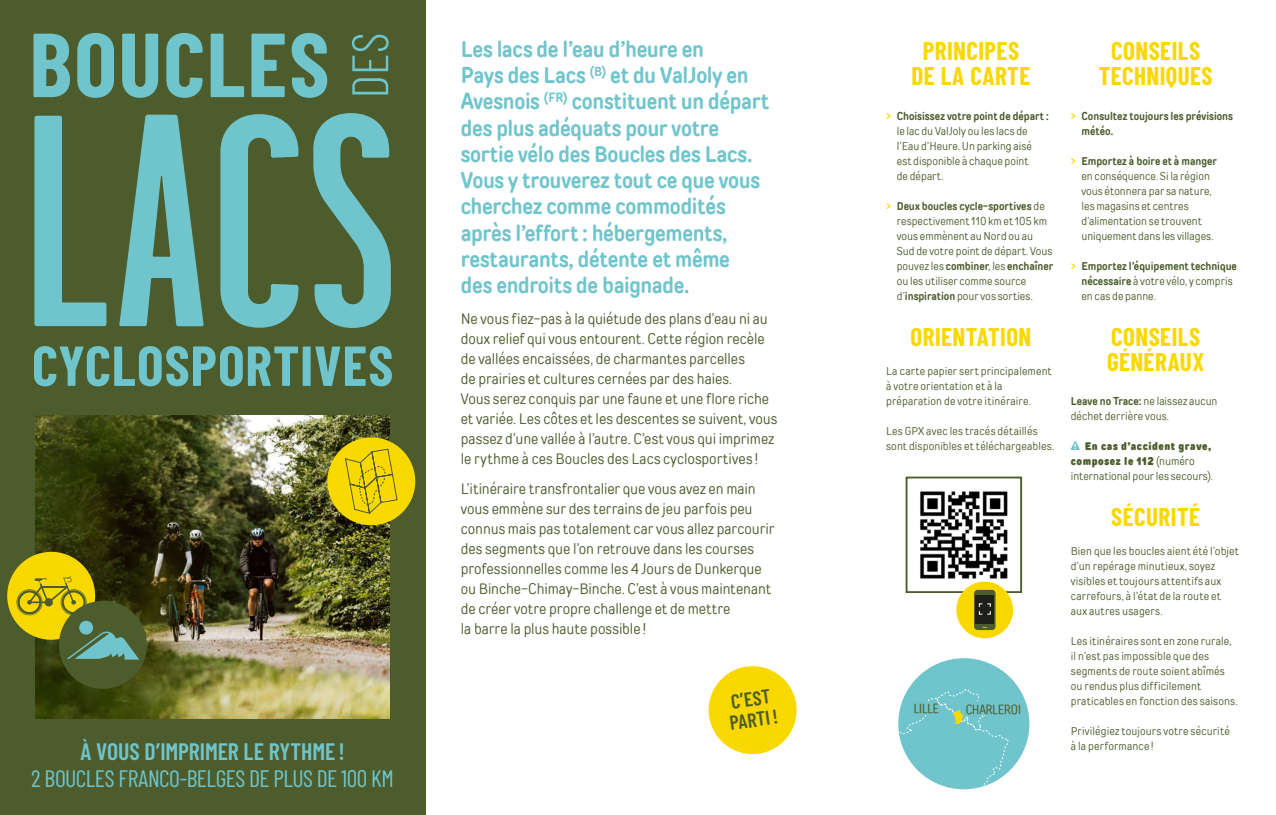
<style>
.page{position:relative;width:1276px;height:815px;background:#fff}
.page>*{position:absolute;margin:0;border:0;box-sizing:border-box;transform-origin:0 0}
.t1{font:700 25px/25px "Barlow Condensed";letter-spacing:.015em;color:#f9d800;text-align:center}
.t2{font:23.75px "Barlow Condensed";letter-spacing:-.02em;color:#70c5cc}
.t3{font:600 23.75px "Barlow Condensed";letter-spacing:-.005em;color:#70c5cc}
.t4{font:700 22.5px/26.2px "TT Rounds Condensed";letter-spacing:-.015em;color:#70c5cc}
.t5{font:600 20px/21.2px "Barlow Condensed";color:#4c5c2c}
.t6{font:15px/20px "TT Rounds Condensed";letter-spacing:-.005em;color:#4c5c2c}
.t7{font:13.38px "TT Rounds Neue Comp";color:#4c5c2c}
.t8{font:11.25px/15px "TT Rounds Condensed";letter-spacing:.01em;color:#4c5c2c}
.t9{font:700 11.25px/15px "TT Rounds Condensed";color:#4c5c2c}
.s1{font-weight:700}
.s2{font-weight:400}
.s3{font-weight:900}
</style>
<div class="page">
<div style="left:0;top:0;width:425px;height:815px;background:#4c5c2c"></div>
<img style="left:35px;top:415px;width:355px;height:304px">
<svg style="left:325px;top:435px;width:91px;height:93px"></svg>
<svg style="left:313px;top:113px;width:78px;height:215px"></svg>
<svg style="left:34px;top:114px;width:264px;height:214px"></svg>
<svg style="left:34px;top:346px;width:358px;height:40px"></svg>
<svg style="left:34px;top:33px;width:293px;height:65px"></svg>
<svg style="left:352px;top:35px;width:37px;height:59px"></svg>
<svg style="left:7px;top:546px;width:145px;height:148px"></svg>
<svg style="left:1070px;top:441px;width:9px;height:9px"></svg>
<img style="left:920px;top:491px;width:88px;height:99px">
<div style="left:905px;top:477px;width:117px;height:116px;border:2px solid #4c5c2c"></div>
<div style="left:956px;top:582px;width:57px;height:56px;background:#f9d800;border-radius:50%"></div>
<svg style="left:974px;top:590px;width:21px;height:40px"></svg>
<svg style="left:708px;top:666px;width:89px;height:89px"></svg>
<div style="left:898px;top:658px;width:131px;height:131px;background:#70c5cc;border-radius:50%"></div>
<svg style="left:898px;top:688px;width:112px;height:101px"></svg>
<h2 class="t3" style="left:81px;top:735px;width:266px">À VOUS D’IMPRIMER LE RYTHME !</h2>
<h2 class="t2" style="left:31px;top:761px;width:364px">2 BOUCLES FRANCO-BELGES DE PLUS DE 100 KM</h2>
<p class="t4" style="left:461px;top:36px;width:310px">Les lacs de l’eau d’heure en<br>Pays des Lacs <sup>(B)</sup> et du ValJoly en<br>Avesnois <sup>(FR)</sup> constituent un départ des plus adéquats pour votre sortie vélo des Boucles des Lacs.<br>Vous y trouverez tout ce que vous cherchez comme commodités après l’effort : hébergements, restaurants, détente et même<br>des endroits de baignade.</p>
<p class="t6" style="left:461px;top:308px;width:318px">Ne vous fiez-pas à la quiétude des plans d’eau ni au doux relief qui vous entourent. Cette région recèle de vallées encaissées, de charmantes parcelles<br>de prairies et cultures cernées par des haies.<br>Vous serez conquis par une faune et une flore riche et variée. Les côtes et les descentes se suivent, vous passez d’une vallée à l’autre. C’est vous qui imprimez le rythme à ces Boucles des Lacs cyclosportives !</p>
<p class="t6" style="left:461px;top:479px;width:315px">L’itinéraire transfrontalier que vous avez en main vous emmène sur des terrains de jeu parfois peu connus mais pas totalement car vous allez parcourir des segments que l’on retrouve dans les courses professionnelles comme les 4 Jours de Dunkerque ou Binche-Chimay-Binche. C’est à vous maintenant de créer votre propre challenge et de mettre<br>la barre la plus haute possible !</p>
<h3 class="t5" style="left:725px;top:690px;width:50px;rotate:-8deg">C’EST<br>PARTI!</h3>
<h1 class="t1" style="left:911px;top:38px;width:120px">PRINCIPES<br>DE LA CARTE</h1>
<p class="t9" style="left:896px;top:108px;width:153px">Choisissez votre point de départ :</p>
<p class="t8" style="left:896px;top:123px;width:137px">le lac du ValJoly ou les lacs de l’Eau d’Heure. Un parking aisé est disponible à chaque point de départ.</p>
<p class="t8" style="left:896px;top:198px;width:158px"><span class="s1">Deux boucles cycle-sportives</span> de respectivement 110 km et 105 km vous emmènent au Nord ou au<br>Sud de votre point de départ. Vous pouvez les <span class="s1">combiner</span>, les <span class="s1">enchaîner </span>ou les utiliser comme source d’<span class="s1">inspiration</span> pour vos sorties.</p>
<h1 class="t1" style="left:910px;top:323px;width:122px">ORIENTATION</h1>
<p class="t8" style="left:886px;top:363px;width:167px">La carte papier sert principalement à votre orientation et à la préparation de votre itinéraire.</p>
<p class="t8" style="left:886px;top:423px;width:170px">Les GPX avec les tracés détaillés sont disponibles et téléchargeables.</p>
<p class="t7" style="left:914px;top:700px;width:27px">LILLE</p>
<p class="t7" style="left:965px;top:700px;width:57px">CHARLEROI</p>
<h1 class="t1" style="left:1098px;top:38px;width:115px">CONSEILS<br>TECHNIQUES</h1>
<p class="t9" style="left:1081px;top:108px;width:153px">Consultez toujours les prévisions météo.</p>
<p class="t9" style="left:1081px;top:153px;width:137px">Emportez à boire et à manger</p>
<p class="t8" style="left:1081px;top:168px;width:134px">en conséquence. Si la région vous étonnera par sa nature, les magasins et centres d’alimentation se trouvent uniquement dans les villages.</p>
<p class="t9" style="left:1081px;top:258px;width:157px">Emportez l’équipement technique nécessaire <span class="s2">à votre vélo, y compris en cas de panne.</span></p>
<h1 class="t1" style="left:1107px;top:323px;width:99px;text-align:left">CONSEILS<br>GÉNÉRAUX</h1>
<p class="t8" style="left:1070px;top:393px;width:148px"><span class="s1">Leave no Trace:</span> ne laissez aucun déchet derrière vous.</p>
<p class="t8" style="left:1070px;top:438px;width:144px;text-indent:14px"><span class="s3">En cas d’accident grave, composez le 112</span> (numéro international pour les secours).</p>
<h1 class="t1" style="left:1111px;top:503px;width:90px">SÉCURITÉ</h1>
<p class="t8" style="left:1070px;top:543px;width:169px">Bien que les boucles aient été l’objet d’un repérage minutieux, soyez visibles et toujours attentifs aux carrefours, à l’état de la route et aux autres usagers.</p>
<p class="t8" style="left:1070px;top:633px;width:168px">Les itinéraires sont en zone rurale, il n’est pas impossible que des segments de route soient abîmés ou rendus plus difficilement praticables en fonction des saisons.</p>
<p class="t8" style="left:1070px;top:723px;width:160px">Privilégiez toujours votre sécurité à la performance!</p>
</div>
